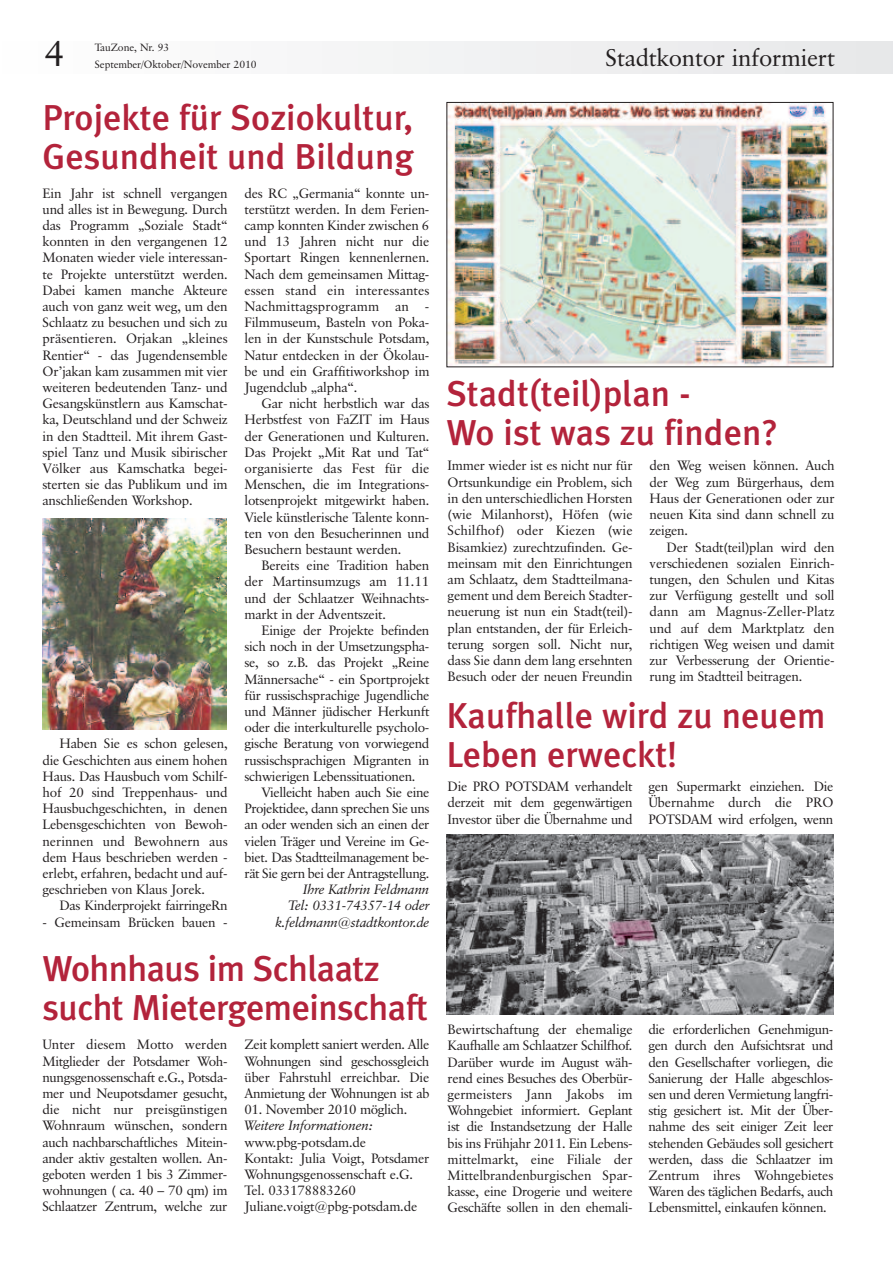
<style>
.page{position:relative;width:893px;height:1263px;background:#fff}
.page>*{position:absolute;margin:0;border:0;box-sizing:border-box;transform-origin:0 0}
.t1{font:500 36px/39px "Meta Plus";color:#b3233b}
.t2{font:36px "Classical Garamond BT";color:#231f20}
.t3{font:24px "Classical Garamond BT";letter-spacing:-.01em;color:#231f20}
.t4{font:13.5px/16.2px "Classical Garamond BT";letter-spacing:-.015em;color:#231f20;text-align:justify}
.t5{font:italic 13.5px/16.2px "Classical Garamond BT";letter-spacing:-.015em;color:#231f20;text-align:right}
.t6{font:10.5px "Classical Garamond BT";letter-spacing:-.01em;color:#231f20}
</style>
<div class="page">
<div style="left:0;top:41px;width:893px;height:32px;background:#f2f3f4"></div>
<img style="left:43px;top:519px;width:183px;height:211px">
<img style="left:448px;top:104px;width:383px;height:261px">
<img style="left:447px;top:834px;width:386px;height:181px">
<h1 class="t2" style="left:45px;top:39px;width:22px">4</h1>
<p class="t6" style="left:95px;top:43px;width:76px">TauZone, Nr. 93</p>
<p class="t6" style="left:95px;top:60px;width:163px">September/Oktober/November 2010</p>
<h1 class="t1" style="left:43px;top:98px;width:373px">Projekte für Soziokultur,<br>Gesundheit und Bildung</h1>
<p class="t4" style="left:43px;top:186px;width:187px">Ein Jahr ist schnell vergangen und alles ist in Bewegung. Durch das Programm „Soziale Stadt“ konnten in den vergangenen 12<br>Monaten wieder viele interessan&shy;te Projekte unterstützt werden.<br>Dabei kamen manche Akteure auch von ganz weit weg, um den Schlaatz zu besuchen und sich zu präsentieren. Orjakan „kleines Rentier“ - das Jugendensemble Or’jakan kam zusammen mit vier weiteren bedeutenden Tanz- und Gesangskünstlern aus Kamschat&shy;ka, Deutschland und der Schweiz in den Stadtteil. Mit ihrem Gast&shy;spiel Tanz und Musik sibirischer Völker aus Kamschatka begei&shy;sterten sie das Publikum und im anschließenden Workshop.</p>
<p class="t4" style="left:244px;top:186px;width:186px">des RC „Germania“ konnte un&shy;terstützt werden. In dem Ferien&shy;camp konnten Kinder zwischen 6 und 13 Jahren nicht nur die Sportart Ringen kennenlernen.<br>Nach dem gemeinsamen Mittag&shy;essen stand ein interessantes Nachmittagsprogramm an - Filmmuseum, Basteln von Poka&shy;len in der Kunstschule Potsdam, Natur entdecken in der Ökolau&shy;be und ein Graffitiworkshop im Jugendclub „alpha“.</p>
<p class="t4" style="left:244px;top:396px;width:186px;text-indent:17px">Gar nicht herbstlich war das Herbstfest von FaZIT im Haus der Generationen und Kulturen.<br>Das Projekt „Mit Rat und Tat“ organisierte das Fest für die Menschen, die im Integrations&shy;lotsenprojekt mitgewirkt haben.<br>Viele künstlerische Talente konn&shy;ten von den Besucherinnen und Besuchern bestaunt werden.</p>
<p class="t4" style="left:244px;top:558px;width:186px;text-indent:17px">Bereits eine Tradition haben der Martinsumzugs am 11.11 und der Schlaatzer Weihnachts&shy;markt in der Adventszeit.</p>
<p class="t4" style="left:244px;top:623px;width:186px;text-indent:17px">Einige der Projekte befinden sich noch in der Umsetzungspha&shy;se, so z.B. das Projekt „Reine Männersache“ - ein Sportprojekt für russischsprachige Jugendliche und Männer jüdischer Herkunft oder die interkulturelle psycholo&shy;gische Beratung von vorwiegend russischsprachigen Migranten in schwierigen Lebenssituationen.</p>
<p class="t4" style="left:244px;top:785px;width:186px;text-indent:17px">Vielleicht haben auch Sie eine Projektidee, dann sprechen Sie uns an oder wenden sich an einen der vielen Träger und Vereine im Ge&shy;biet. Das Stadtteilmanagement be&shy;rät Sie gern bei der Antragstellung.</p>
<p class="t5" style="left:275px;top:883px;width:156px">Ihre Kathrin Feldmann<br>Tel: 0331-74357-14 oder k.feldmann@stadtkontor.de</p>
<p class="t4" style="left:43px;top:737px;width:187px;text-indent:17px">Haben Sie es schon gelesen, die Geschichten aus einem hohen Haus. Das Hausbuch vom Schilf&shy;hof 20 sind Treppenhaus- und Hausbuchgeschichten, in denen Lebensgeschichten von Bewoh&shy;nerinnen und Bewohnern aus dem Haus beschrieben werden - erlebt, erfahren, bedacht und auf&shy;geschrieben von Klaus Jorek.</p>
<p class="t4" style="left:60px;top:899px;width:170px">Das Kinderprojekt fairringeRn</p>
<p class="t4" style="left:43px;top:915px;width:187px">- Gemeinsam Brücken bauen -</p>
<h1 class="t1" style="left:43px;top:949px;width:387px">Wohnhaus im Schlaatz sucht Mietergemeinschaft</h1>
<p class="t4" style="left:43px;top:1038px;width:186px">Unter diesem Motto werden Mitglieder der Potsdamer Woh&shy;nungsgenossenschaft e.G., Potsda&shy;mer und Neupotsdamer gesucht, die nicht nur preisgünstigen Wohnraum wünschen, sondern auch nachbarschaftliches Mitein&shy;ander aktiv gestalten wollen. An&shy;geboten werden 1 bis 3 Zimmer&shy;wohnungen ( ca. 40 – 70 qm) im Schlaatzer Zentrum, welche zur</p>
<p class="t4" style="left:244px;top:1038px;width:186px">Zeit komplett saniert werden. Alle Wohnungen sind geschossgleich über Fahrstuhl erreichbar. Die Anmietung der Wohnungen ist ab</p>
<p class="t4" style="left:244px;top:1102px;width:164px">01. November 2010 möglich.</p>
<p class="t5" style="left:244px;top:1119px;width:130px">Weitere Informationen:</p>
<p class="t4" style="left:244px;top:1135px;width:186px;text-align:left">www.pbg-potsdam.de<br>Kontakt: Julia Voigt, Potsdamer<br>Wohnungsgenossenschaft e.G.<br>Tel. 033178883260<br>Juliane.voigt@pbg-potsdam.de</p>
<h2 class="t3" style="left:605px;top:47px;width:231px">Stadtkontor informiert</h2>
<h1 class="t1" style="left:446px;top:374px;width:333px">Stadt(teil)plan -<br>Wo ist was zu finden?</h1>
<p class="t4" style="left:448px;top:459px;width:186px">Immer wieder ist es nicht nur für Ortsunkundige ein Problem, sich in den unterschiedlichen Horsten (wie Milanhorst), Höfen (wie Schilfhof) oder Kiezen (wie Bisamkiez) zurechtzufinden. Ge&shy;meinsam mit den Einrichtungen am Schlaatz, dem Stadtteilmana&shy;gement und dem Bereich Stadter&shy;neuerung ist nun ein Stadt(teil)- plan entstanden, der für Erleich&shy;terung sorgen soll. Nicht nur, dass Sie dann dem lang ersehnten Besuch oder der neuen Freundin</p>
<p class="t4" style="left:650px;top:459px;width:186px">den Weg weisen können. Auch der Weg zum Bürgerhaus, dem Haus der Generationen oder zur neuen Kita sind dann schnell zu zeigen.</p>
<p class="t4" style="left:650px;top:540px;width:186px;text-indent:17px">Der Stadt(teil)plan wird den verschiedenen sozialen Einrich&shy;tungen, den Schulen und Kitas zur Verfügung gestellt und soll dann am Magnus-Zeller-Platz und auf dem Marktplatz den richtigen Weg weisen und damit zur Verbesserung der Orientie&shy;rung im Stadtteil beitragen.</p>
<h1 class="t1" style="left:446px;top:696px;width:381px">Kaufhalle wird zu neuem<br>Leben erweckt!</h1>
<p class="t4" style="left:448px;top:779px;width:186px">Die PRO POTSDAM verhandelt derzeit mit dem gegenwärtigen Investor über die Übernahme und</p>
<p class="t4" style="left:648px;top:779px;width:186px">gen Supermarkt einziehen. Die Übernahme durch die PRO POTSDAM wird erfolgen, wenn</p>
<p class="t4" style="left:448px;top:1022px;width:186px">Bewirtschaftung der ehemalige Kaufhalle am Schlaatzer Schilfhof.<br>Darüber wurde im August wäh&shy;rend eines Besuches des Oberbür&shy;germeisters Jann Jakobs im Wohngebiet informiert. Geplant ist die Instandsetzung der Halle bis ins Frühjahr 2011. Ein Lebens&shy;mittelmarkt, eine Filiale der Mittelbrandenburgischen Spar&shy;kasse, eine Drogerie und weitere Geschäfte sollen in den ehemali-</p>
<p class="t4" style="left:648px;top:1022px;width:186px">die erforderlichen Genehmigun&shy;gen durch den Aufsichtsrat und den Gesellschafter vorliegen, die Sanierung der Halle abgeschlos&shy;sen und deren Vermietung langfri&shy;stig gesichert ist. Mit der Über&shy;nahme des seit einiger Zeit leer stehenden Gebäudes soll gesichert werden, dass die Schlaatzer im Zentrum ihres Wohngebietes Waren des täglichen Bedarfs, auch Lebensmittel, einkaufen können.</p>
</div>
